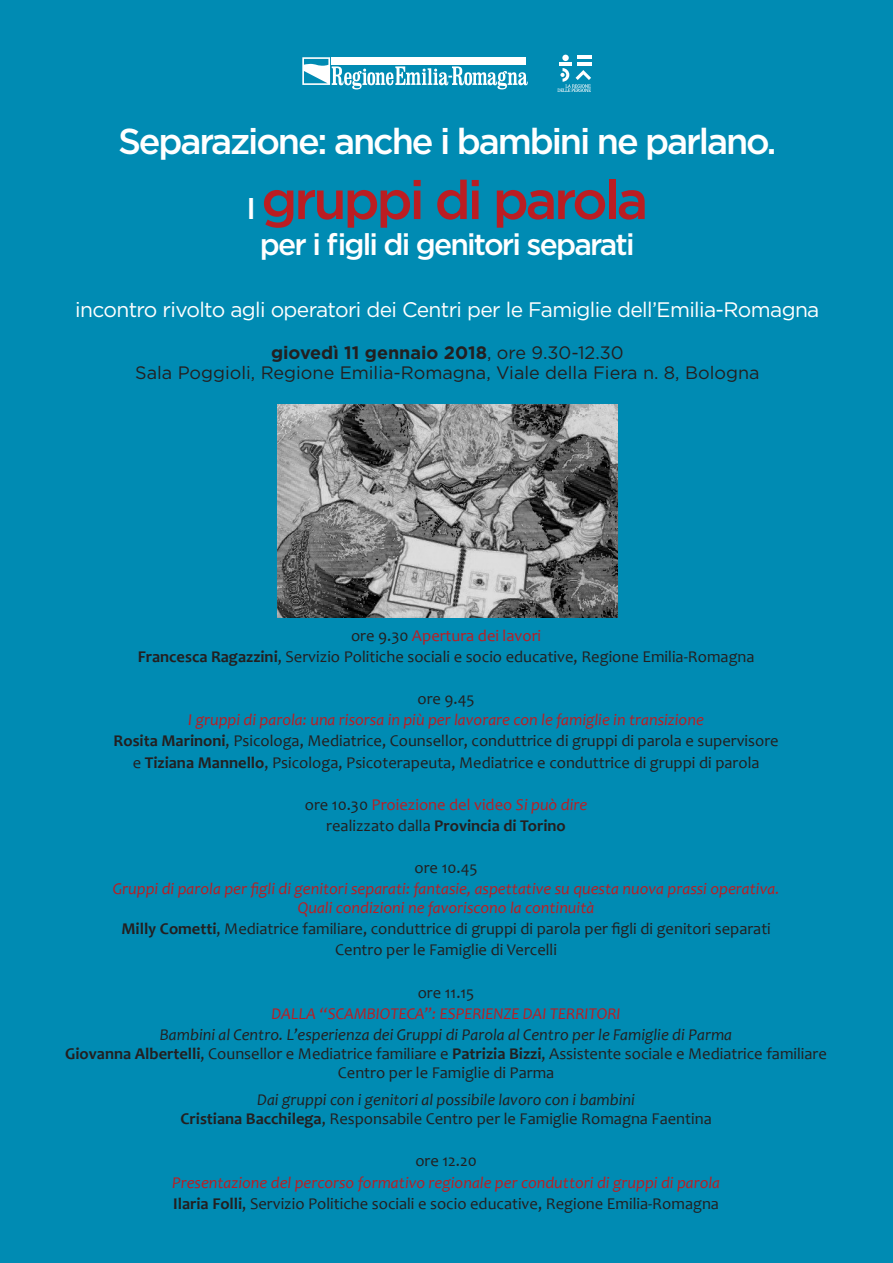
<style>
.page{position:relative;width:893px;height:1263px;background:#008bb3}
.page>*{position:absolute;margin:0;border:0;box-sizing:border-box;transform-origin:0 0}
.t1{font:500 54px "Gotham";letter-spacing:-.06em;color:#bb1d22}
.t2{font:500 36px "Gotham";letter-spacing:-.06em;color:#fff}
.t3{font:500 30px "Gotham";letter-spacing:-.06em;color:#fff}
.t4{font:21px "Gotham";letter-spacing:-.03em;color:#fff}
.gmail-msonormal{font:18px "Gotham";color:#231f20}
.gmail-msonormal-2{font:700 18px "Gotham";color:#231f20}
.gmail-msonormal-3{font:16.5px/18.9px "Candara";color:#231f20;text-align:center}
.gmail-msonormal-4{font:italic 16.5px/19px "Candara";color:#bb1d22;text-align:center}
.List_Paragraph{font:italic 16.5px/18.9px "Candara";color:#231f20;text-align:center}
.gmail-msonormal-5{font:16.5px "Candara";color:#bb1d22}
.gmail-msonormal-6{font:700 16.5px "Candara";color:#231f20}
.s1{font-size:30px;color:#fff}
.s2{font-weight:400}
.s3{color:#231f20}
.s4{font-weight:700}
.s5{font-style:italic}
.s6{font-weight:700;font-style:normal}
.s7{font-style:normal}
</style>
<div class="page">
<svg style="left:302px;top:57px;width:226px;height:32px"></svg>
<img style="left:277px;top:405px;width:340px;height:212px">
<div style="left:562px;top:55px;width:7px;height:6px;background:#fff;border-radius:50%"></div>
<hr style="left:559px;top:62px;width:13px;height:4px;background:#fff">
<hr style="left:577px;top:62px;width:14px;height:4px;background:#fff">
<hr style="left:577px;top:56px;width:14px;height:3px;background:#fff">
<svg style="left:557px;top:68px;width:34px;height:24px"></svg>
<p class="t2" style="left:118px;top:118px;width:660px">Separazione: anche i bambini ne parlano.</p>
<p class="t1" style="left:246px;top:165px;width:403px"><span class="s1">I</span> gruppi di parola</p>
<p class="t3" style="left:260px;top:225px;width:376px">per i figli di genitori separati</p>
<p class="t4" style="left:75px;top:296px;width:746px">incontro rivolto agli operatori dei Centri per le Famiglie dell’Emilia-Romagna</p>
<p class="gmail-msonormal-2" style="left:271px;top:340px;width:354px">giovedì 11 gennaio 2018<span class="s2">, ore 9.30-12.30</span></p>
<p class="gmail-msonormal" style="left:135px;top:361px;width:626px">Sala Poggioli, Regione Emilia-Romagna, Viale della Fiera n. 8, Bologna</p>
<p class="gmail-msonormal-5" style="left:351px;top:625px;width:192px"><span class="s3">ore 9.30</span> Apertura dei lavori</p>
<p class="gmail-msonormal-3" style="left:138px;top:647px;width:618px"><span class="s4">Francesca Ragazzini</span>, Servizio Politiche sociali e socio educative, Regione Emilia-Romagna</p>
<p class="gmail-msonormal-3" style="left:417px;top:689px;width:59px">ore 9.45</p>
<p class="gmail-msonormal-4" style="left:188px;top:710px;width:517px">I gruppi di parola: una risorsa in più per lavorare con le famiglie in transizione</p>
<p class="gmail-msonormal-3" style="left:114px;top:731px;width:667px"><span class="s4">Rosita Marinoni</span>, Psicologa, Mediatrice, Counsellor, conduttrice di gruppi di parola e supervisore</p>
<p class="gmail-msonormal-3" style="left:133px;top:753px;width:628px">e <span class="s4">Tiziana Mannello</span>, Psicologa, Psicoterapeuta, Mediatrice e conduttrice di gruppi di parola</p>
<p class="gmail-msonormal-5" style="left:305px;top:794px;width:284px"><span class="s3">ore 10.30</span> Proiezione del video <span class="s5">Si può dire</span></p>
<p class="gmail-msonormal-6" style="left:326px;top:815px;width:241px"><span class="s2">realizzato dalla</span> Provincia di Torino</p>
<p class="gmail-msonormal-3" style="left:415px;top:858px;width:64px">ore 10.45</p>
<p class="gmail-msonormal-4" style="left:113px;top:879px;width:668px">Gruppi di parola per figli di genitori separati: fantasie, aspettative su questa nuova prassi operativa.<br>Quali condizioni ne favoriscono la continuità</p>
<p class="gmail-msonormal-3" style="left:121px;top:919px;width:651px"><span class="s4">Milly Cometti</span>, Mediatrice familiare, conduttrice di gruppi di parola per figli di genitori separati</p>
<p class="gmail-msonormal-3" style="left:335px;top:940px;width:223px">Centro per le Famiglie di Vercelli</p>
<p class="gmail-msonormal-3" style="left:418px;top:983px;width:58px">ore 11.15</p>
<p class="gmail-msonormal-4" style="left:272px;top:1004px;width:350px">DALLA “SCAMBIOTECA”: ESPERIENZE DAI TERRITORI</p>
<p class="gmail-msonormal-3" style="left:65px;top:1025px;width:763px"><span class="s5">Bambini al Centro. L’esperienza dei Gruppi di Parola al Centro per le Famiglie di Parma<br></span><span class="s4">Giovanna Albertelli</span>, Counsellor e Mediatrice familiare e <span class="s4">Patrizia Bizzi</span>, Assistente sociale e Mediatrice familiare<br>Centro per le Famiglie di Parma</p>
<p class="List_Paragraph" style="left:180px;top:1090px;width:533px">Dai gruppi con i genitori al possibile lavoro con i bambini<br><span class="s6">Cristiana Bacchilega</span><span class="s7">, Responsabile Centro per le Famiglie Romagna Faentina</span></p>
<p class="gmail-msonormal-3" style="left:415px;top:1151px;width:63px">ore 12.20</p>
<p class="gmail-msonormal-4" style="left:172px;top:1172px;width:550px">Presentazione del percorso formativo regionale per conduttori di gruppi di parola</p>
<p class="gmail-msonormal-3" style="left:173px;top:1194px;width:547px"><span class="s4">Ilaria Folli</span>, Servizio Politiche sociali e socio educative, Regione Emilia-Romagna</p>
</div>
